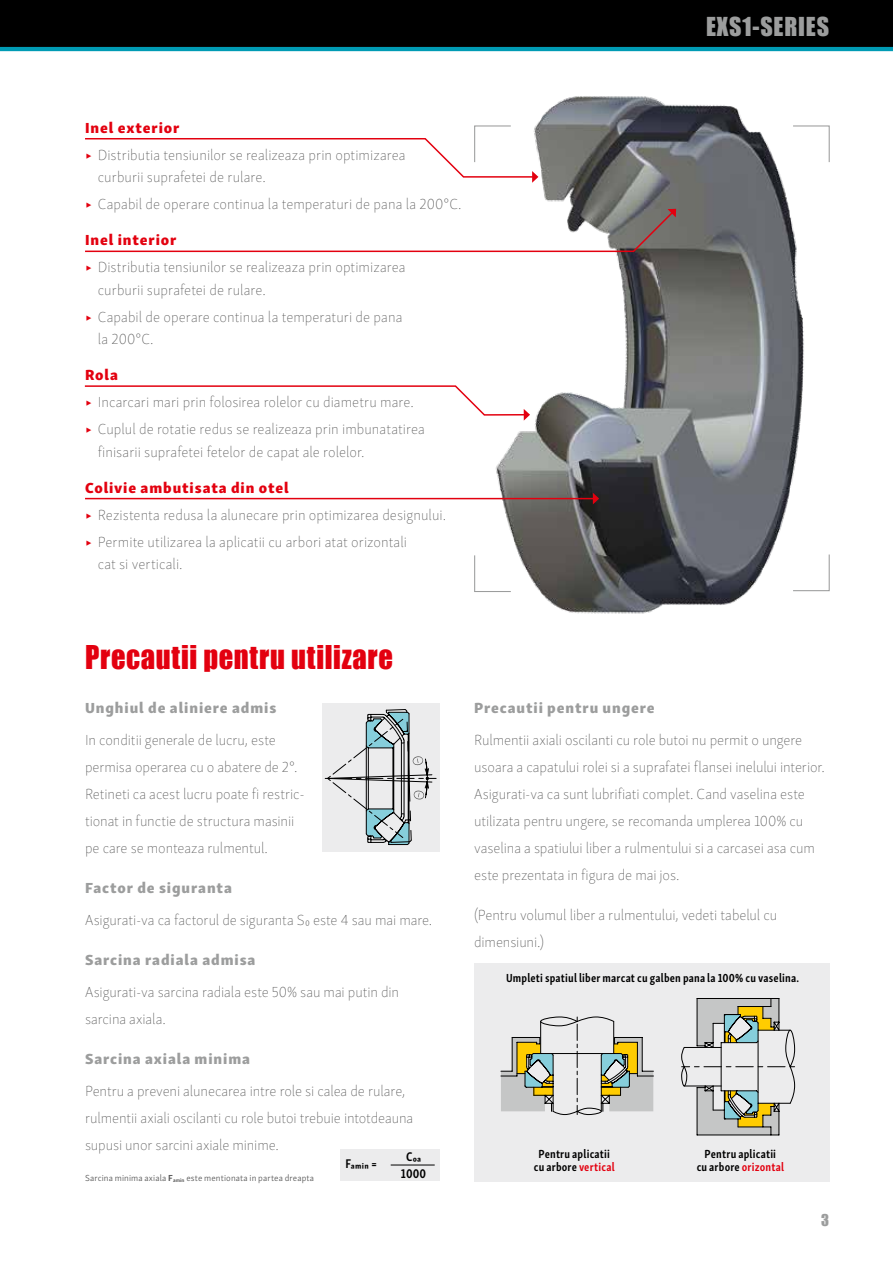
<style>
.page{position:relative;width:893px;height:1263px;background:#fff}
.page>*{position:absolute;margin:0;border:0;box-sizing:border-box;transform-origin:0 0}
.t1{font:30.15px "Impact";letter-spacing:.025em;color:#e3000f;scale:.95 1}
.t2{font:24px "Impact";letter-spacing:.035em;color:#9c9d9d}
.t3{font:100 15px/27px "Skolar Sans PE";color:#565656}
.t4{font:15px "Skolar Sans PE Eb";letter-spacing:.06em;color:#9c9d9d}
.t5{font:15px "Skolar Sans PE Eb";letter-spacing:.06em;color:#e3000f}
.t6{font:15px "Impact";color:#9c9d9d}
.t7{font:700 12.9px/16.2px "Skolar Sans PE Cp";letter-spacing:.025em;color:#000;text-align:center}
.t8{font:700 12px/13.5px "Skolar Sans PE Cp";letter-spacing:.015em;color:#000;text-align:center}
.t9{font:300 9px "Skolar Sans PE";letter-spacing:.015em;color:#565656}
.s1{color:#e3000f}
.s2{font-weight:700}
</style>
<div class="page">
<div style="left:474px;top:963px;width:355px;height:218px;background:#ececed"></div>
<svg style="left:0;top:0;width:893px;height:51px;background:#000c0e"></svg>
<svg style="left:474px;top:555px;width:13px;height:37px"></svg>
<svg style="left:817px;top:554px;width:13px;height:38px"></svg>
<svg style="left:817px;top:125px;width:13px;height:37px"></svg>
<img style="left:487px;top:96px;width:330px;height:518px">
<svg style="left:85px;top:125px;width:453px;height:58px"></svg>
<svg style="left:84px;top:385px;width:446px;height:36px"></svg>
<svg style="left:85px;top:209px;width:591px;height:44px"></svg>
<hr style="left:85px;top:498px;width:509px;height:1px;background:#e3000f">
<svg style="left:593px;top:493px;width:6px;height:11px"></svg>
<div style="left:323px;top:703px;width:117px;height:148px;background:#ececed"></div>
<div style="left:340px;top:1150px;width:100px;height:31px;background:#ececed"></div>
<hr style="left:391px;top:1164px;width:44px;height:1px;background:#000">
<svg style="left:500px;top:1016px;width:154px;height:99px"></svg>
<svg style="left:681px;top:998px;width:114px;height:137px"></svg>
<svg style="left:325px;top:709px;width:111px;height:136px"></svg>
<p class="t5" style="left:85px;top:115px;width:96px">Inel exterior</p>
<p class="t3" style="left:98px;top:142px;width:309px;line-height:22.5px;text-indent:-13px"><span class="s1">▶</span> Distributia tensiunilor se realizeaza prin optimizarea curburii suprafetei de rulare.</p>
<p class="t3" style="left:85px;top:190px;width:378px"><span class="s1">▶</span> Capabil de operare continua la temperaturi de pana la 200°C.</p>
<p class="t5" style="left:85px;top:227px;width:93px">Inel interior</p>
<p class="t3" style="left:98px;top:255px;width:309px;line-height:22.5px;text-indent:-13px"><span class="s1">▶</span> Distributia tensiunilor se realizeaza prin optimizarea curburii suprafetei de rulare.</p>
<p class="t3" style="left:98px;top:304px;width:306px;line-height:22.5px;text-indent:-13px"><span class="s1">▶</span> Capabil de operare continua la temperaturi de pana la 200°C.</p>
<p class="t5" style="left:85px;top:362px;width:34px">Rola</p>
<p class="t3" style="left:85px;top:388px;width:341px"><span class="s1">▶</span> Incarcari mari prin folosirea rolelor cu diametru mare.<br><span class="s1">▶</span> Cuplul de rotatie redus se realizeaza prin imbunatatirea</p>
<p class="t3" style="left:98px;top:437px;width:268px">finisarii suprafetei fetelor de capat ale rolelor.</p>
<p class="t5" style="left:85px;top:475px;width:205px">Colivie ambutisata din otel</p>
<p class="t3" style="left:85px;top:500px;width:363px"><span class="s1">▶</span> Rezistenta redusa la alunecare prin optimizarea designului. <span class="s1">▶</span> Permite utilizarea la aplicatii cu arbori atat orizontali</p>
<p class="t3" style="left:98px;top:550px;width:86px">cat si verticali.</p>
<h2 class="t2" style="left:706px;top:8px;width:125px">EXS1-SERIES</h2>
<h1 class="t1" style="left:85px;top:634px;width:326px">Precautii pentru utilizare</h1>
<p class="t4" style="left:85px;top:695px;width:193px">Unghiul de aliniere admis</p>
<p class="t3" style="left:85px;top:725px;width:221px">In conditii generale de lucru, este permisa operarea cu o abatere de 2°.<br>Retineti ca acest lucru poate fi restric&shy;tionat in functie de structura masinii pe care se monteaza rulmentul.</p>
<p class="t4" style="left:85px;top:875px;width:148px">Factor de siguranta</p>
<p class="t3" style="left:85px;top:905px;width:349px">Asigurati-va ca factorul de siguranta S₀ este 4 sau mai mare.</p>
<p class="t4" style="left:85px;top:947px;width:172px">Sarcina radiala admisa</p>
<p class="t3" style="left:85px;top:977px;width:316px">Asigurati-va sarcina radiala este 50% sau mai putin din sarcina axiala.</p>
<p class="t4" style="left:85px;top:1046px;width:167px">Sarcina axiala minima</p>
<p class="t3" style="left:85px;top:1076px;width:330px">Pentru a preveni alunecarea intre role si calea de rulare, rulmentii axiali oscilanti cu role butoi trebuie intotdeauna supusi unor sarcini axiale minime.</p>
<p class="t4" style="left:474px;top:695px;width:182px">Precautii pentru ungere</p>
<p class="t3" style="left:474px;top:725px;width:352px">Rulmentii axiali oscilanti cu role butoi nu permit o ungere usoara a capatului rolei si a suprafatei flansei inelului interior.<br>Asigurati-va ca sunt lubrifiati complet. Cand vaselina este utilizata pentru ungere, se recomanda umplerea 100% cu vaselina a spatiului liber a rulmentului si a carcasei asa cum este prezentata in figura de mai jos.</p>
<p class="t3" style="left:474px;top:901px;width:305px">(Pentru volumul liber a rulmentului, vedeti tabelul cu dimensiuni.)</p>
<p class="t8" style="left:506px;top:970px;width:295px">Umpleti spatiul liber marcat cu galben pana la 100% cu vaselina.</p>
<p class="t7" style="left:345px;top:1155px;width:33px">Fₐmᵢn =</p>
<p class="t7" style="left:401px;top:1148px;width:27px">Cₒₐ<br>1000</p>
<p class="t8" style="left:534px;top:1146px;width:82px">Pentru aplicatii cu arbore <span class="s1">vertical</span></p>
<p class="t8" style="left:697px;top:1146px;width:89px">Pentru aplicatii<br>cu arbore <span class="s1">orizontal</span></p>
<p class="t9" style="left:85px;top:1171px;width:230px">Sarcina minima axiala <span class="s2">F</span><sub>amin</sub> este mentionata in partea dreapta</p>
<p class="t6" style="left:821px;top:1209px;width:9px">3</p>
</div>
